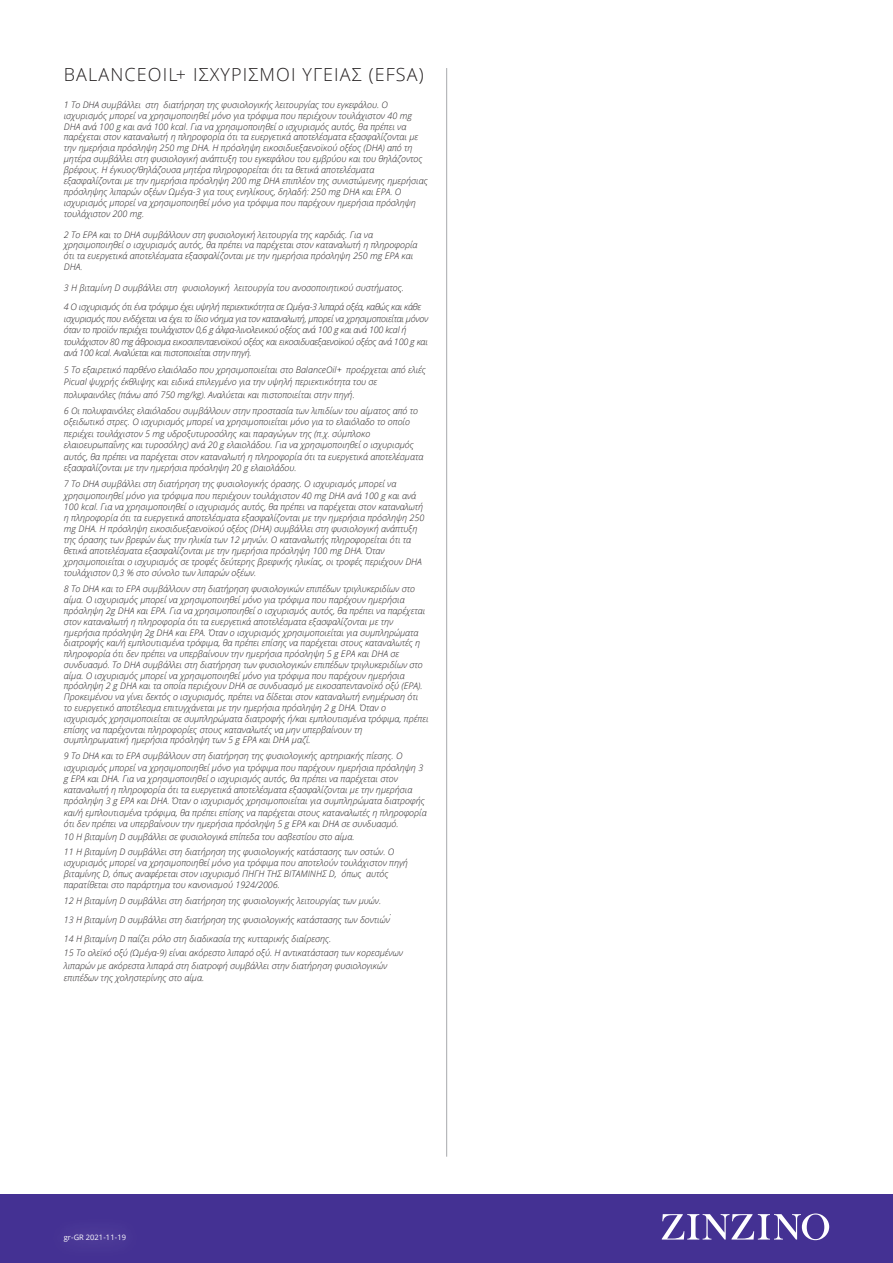
<style>
.page{position:relative;width:893px;height:1263px;background:#fff}
.page>*{position:absolute;margin:0;border:0;box-sizing:border-box;transform-origin:0 0}
.EFSA_6_7{font:300 18px "Open Sans";letter-spacing:.06em;color:#231f20}
.EFSA_6_7-2{font:italic 300 9px/10.8px "Open Sans";color:#231f20}
.EFSA_6_7-3{font:italic 300 9px/11.6px "Open Sans";letter-spacing:-.025em;color:#231f20}
.t1{font:7.5px "Open Sans";letter-spacing:.02em;color:#fff}
</style>
<div class="page">
<div style="left:0;top:1194px;width:893px;height:69px;background:#443193"></div>
<svg style="left:662px;top:1213px;width:167px;height:27px"></svg>
<hr style="left:446px;top:68px;width:1px;height:1089px;background:#a8a9ad">
<p class="EFSA_6_7" style="left:64px;top:63px;width:361px">BALANCEOIL+ ΙΣΧΥΡΙΣΜΟΙ ΥΓΕΙΑΣ (EFSA)</p>
<p class="EFSA_6_7-2" style="left:64px;top:99px;width:365px">1 Το DHA συμβάλλει στη διατήρηση της φυσιολογικής λειτουργίας του εγκεφάλου. Ο ισχυρισμός μπορεί να χρησιμοποιηθεί μόνο για τρόφιμα που περιέχουν τουλάχιστον 40 mg DHA ανά 100 g και ανά 100 kcal. Για να χρησιμοποιηθεί ο ισχυρισμός αυτός, θα πρέπει να παρέχεται στον καταναλωτή η πληροφορία ότι τα ευεργετικά αποτελέσματα εξασφαλίζονται με την ημερήσια πρόσληψη 250 mg DHA. Η πρόσληψη εικοσιδυεξαενοϊκού οξέος (DHA) από τη μητέρα συμβάλλει στη φυσιολογική ανάπτυξη του εγκεφάλου του εμβρύου και του θηλάζοντος βρέφους. Η έγκυος/θηλάζουσα μητέρα πληροφορείται ότι τα θετικά αποτελέσματα εξασφαλίζονται με την ημερήσια πρόσληψη 200 mg DHA επιπλέον της συνιστώμενης ημερήσιας πρόσληψης λιπαρών οξέων Ωμέγα-3 για τους ενηλίκους, δηλαδή: 250 mg DHA και EPA. Ο ισχυρισμός μπορεί να χρησιμοποιηθεί μόνο για τρόφιμα που παρέχουν ημερήσια πρόσληψη τουλάχιστον 200 mg.</p>
<p class="EFSA_6_7-2" style="left:64px;top:229px;width:355px">2 Το EPA και το DHA συμβάλλουν στη φυσιολογική λειτουργία της καρδιάς. Για να χρησιμοποιηθεί ο ισχυρισμός αυτός, θα πρέπει να παρέχεται στον καταναλωτή η πληροφορία ότι τα ευεργετικά αποτελέσματα εξασφαλίζονται με την ημερήσια πρόσληψη 250 mg EPA και DHA.</p>
<p class="EFSA_6_7-3" style="left:64px;top:278px;width:359px;line-height:18.8px">3 Η βιταμίνη D συμβάλλει στη φυσιολογική λειτουργία του ανοσοποιητικού συστήματος.<br>4 Ο ισχυρισμός ότι ένα τρόφιμο έχει υψηλή περιεκτικότητα σε Ωμέγα-3 λιπαρά οξέα, καθώς και κάθε</p>
<p class="EFSA_6_7-3" style="left:64px;top:312px;width:366px">ισχυρισμός που ενδέχεται να έχει το ίδιο νόημα για τον καταναλωτή, μπορεί να χρησιμοποιείται μόνον όταν το προϊόν περιέχει τουλάχιστον 0,6 g άλφα-λινολενικού οξέος ανά 100 g και ανά 100 kcal ή τουλάχιστον 80 mg άθροισμα εικοσιπενταενοϊκού οξέος και εικοσιδυαεξαενοϊκού οξέος ανά 100 g και ανά 100 kcal. Αναλύεται και πιστοποιείται στην πηγή.</p>
<p class="EFSA_6_7-2" style="left:64px;top:363px;width:364px;line-height:12.6px">5 Το εξαιρετικό παρθένο ελαιόλαδο που χρησιμοποιείται στο BalanceOil+ προέρχεται από ελιές<br>Picual ψυχρής έκθλιψης και ειδικά επιλεγμένο για την υψηλή περιεκτικότητα του σε πολυφαινόλες (πάνω από 750 mg/kg). Αναλύεται και πιστοποιείται στην πηγή.</p>
<p class="EFSA_6_7-2" style="left:64px;top:405px;width:361px;line-height:11.6px">6 Οι πολυφαινόλες ελαιόλαδου συμβάλλουν στην προστασία των λιπιδίων του αίματος από το οξειδωτικό στρες. Ο ισχυρισμός μπορεί να χρησιμοποιείται μόνο για το ελαιόλαδο το οποίο περιέχει τουλάχιστον 5 mg υδροξυτυροσόλης και παραγώγων της (π.χ. σύμπλοκο ελαιοευρωπαΐνης και τυροσόλης) ανά 20 g ελαιολάδου. Για να χρησιμοποιηθεί ο ισχυρισμός αυτός, θα πρέπει να παρέχεται στον καταναλωτή η πληροφορία ότι τα ευεργετικά αποτελέσματα εξασφαλίζονται με την ημερήσια πρόσληψη 20 g ελαιολάδου.</p>
<p class="EFSA_6_7-2" style="left:64px;top:478px;width:362px">7 Το DHA συμβάλλει στη διατήρηση της φυσιολογικής όρασης. Ο ισχυρισμός μπορεί να χρησιμοποιηθεί μόνο για τρόφιμα που περιέχουν τουλάχιστον 40 mg DHA ανά 100 g και ανά 100 kcal. Για να χρησιμοποιηθεί ο ισχυρισμός αυτός, θα πρέπει να παρέχεται στον καταναλωτή η πληροφορία ότι τα ευεργετικά αποτελέσματα εξασφαλίζονται με την ημερήσια πρόσληψη 250 mg DHA. Η πρόσληψη εικοσιδυεξαενοϊκού οξέος (DHA) συμβάλλει στη φυσιολογική ανάπτυξη της όρασης των βρεφών έως την ηλικία των 12 μηνών. Ο καταναλωτής πληροφορείται ότι τα θετικά αποτελέσματα εξασφαλίζονται με την ημερήσια πρόσληψη 100 mg DHA. Όταν χρησιμοποιείται ο ισχυρισμός σε τροφές δεύτερης βρεφικής ηλικίας, οι τροφές περιέχουν DHA τουλάχιστον 0,3 % στο σύνολο των λιπαρών οξέων.</p>
<p class="EFSA_6_7-2" style="left:64px;top:583px;width:366px">8 Το DHA και το EPA συμβάλλουν στη διατήρηση φυσιολογικών επιπέδων τριγλυκεριδίων στο αίμα. Ο ισχυρισμός μπορεί να χρησιμοποιηθεί μόνο για τρόφιμα που παρέχουν ημερήσια πρόσληψη 2g DHA και EPA. Για να χρησιμοποιηθεί ο ισχυρισμός αυτός, θα πρέπει να παρέχεται στον καταναλωτή η πληροφορία ότι τα ευεργετικά αποτελέσματα εξασφαλίζονται με την ημερήσια πρόσληψη 2g DHA και EPA. Όταν ο ισχυρισμός χρησιμοποιείται για συμπληρώματα διατροφής και/ή εμπλουτισμένα τρόφιμα, θα πρέπει επίσης να παρέχεται στους καταναλωτές η πληροφορία ότι δεν πρέπει να υπερβαίνουν την ημερήσια πρόσληψη 5 g EPA και DHA σε συνδυασμό. Το DHA συμβάλλει στη διατήρηση των φυσιολογικών επιπέδων τριγλυκεριδίων στο αίμα. Ο ισχυρισμός μπορεί να χρησιμοποιηθεί μόνο για τρόφιμα που παρέχουν ημερήσια πρόσληψη 2 g DHA και τα οποία περιέχουν DHA σε συνδυασμό με εικοσαπεντανοϊκό οξύ (EPA).<br>Προκειμένου να γίνει δεκτός ο ισχυρισμός, πρέπει να δίδεται στον καταναλωτή ενημέρωση ότι το ευεργετικό αποτέλεσμα επιτυγχάνεται με την ημερήσια πρόσληψη 2 g DHA. Όταν ο ισχυρισμός χρησιμοποιείται σε συμπληρώματα διατροφής ή/και εμπλουτισμένα τρόφιμα, πρέπει επίσης να παρέχονται πληροφορίες στους καταναλωτές να μην υπερβαίνουν τη συμπληρωματική ημερήσια πρόσληψη των 5 g EPA και DHA μαζί.</p>
<p class="EFSA_6_7-2" style="left:64px;top:750px;width:364px;line-height:11.2px">9 Το DHA και το EPA συμβάλλουν στη διατήρηση της φυσιολογικής αρτηριακής πίεσης. O ισχυρισμός μπορεί να χρησιμοποιηθεί μόνο για τρόφιμα που παρέχουν ημερήσια πρόσληψη 3 g EPA και DHA. Για να χρησιμοποιηθεί ο ισχυρισμός αυτός, θα πρέπει να παρέχεται στον καταναλωτή η πληροφορία ότι τα ευεργετικά αποτελέσματα εξασφαλίζονται με την ημερήσια πρόσληψη 3 g ΕΡΑ και DHA. Όταν ο ισχυρισμός χρησιμοποιείται για συμπληρώματα διατροφής και/ή εμπλουτισμένα τρόφιμα, θα πρέπει επίσης να παρέχεται στους καταναλωτές η πληροφορία ότι δεν πρέπει να υπερβαίνουν την ημερήσια πρόσληψη 5 g EPA και DHA σε συνδυασμό.</p>
<p class="EFSA_6_7-2" style="left:64px;top:829px;width:332px;line-height:14.9px">10 Η βιταμίνη D συμβάλλει σε φυσιολογικά επίπεδα του ασβεστίου στο αίμα.<br>11 Η βιταμίνη D συμβάλλει στη διατήρηση της φυσιολογικής κατάστασης των οστών. Ο</p>
<p class="EFSA_6_7-2" style="left:64px;top:857px;width:346px">ισχυρισμός μπορεί να χρησιμοποιηθεί μόνο για τρόφιμα που αποτελούν τουλάχιστον πηγή βιταμίνης D, όπως αναφέρεται στον ισχυρισμό ΠΗΓΗ ΤΗΣ ΒΙΤΑΜΙΝΗΣ D, όπως αυτός παρατίθεται στο παράρτημα του κανονισμού 1924/2006.</p>
<p class="EFSA_6_7-2" style="left:390px;top:906px;width:4px">.</p>
<p class="EFSA_6_7-2" style="left:64px;top:891px;width:328px;line-height:19px">12 Η βιταμίνη D συμβάλλει στη διατήρηση της φυσιολογικής λειτουργίας των μυών.<br>13 Η βιταμίνη D συμβάλλει στη διατήρηση της φυσιολογικής κατάστασης των δοντιών<br>14 Η βιταμίνη D παίζει ρόλο στη διαδικασία της κυτταρικής διαίρεσης.</p>
<p class="EFSA_6_7-2" style="left:64px;top:946px;width:340px;line-height:12.6px">15 Το ολεϊκό οξύ (Ωμέγα-9) είναι ακόρεστο λιπαρό οξύ. Η αντικατάσταση των κορεσμένων λιπαρών με ακόρεστα λιπαρά στη διατροφή συμβάλλει στην διατήρηση φυσιολογικών επιπέδων της χοληστερίνης στο αίμα.</p>
<p class="t1" style="left:64px;top:1232px;width:64px">gr-GR 2021-11-19</p>
</div>
